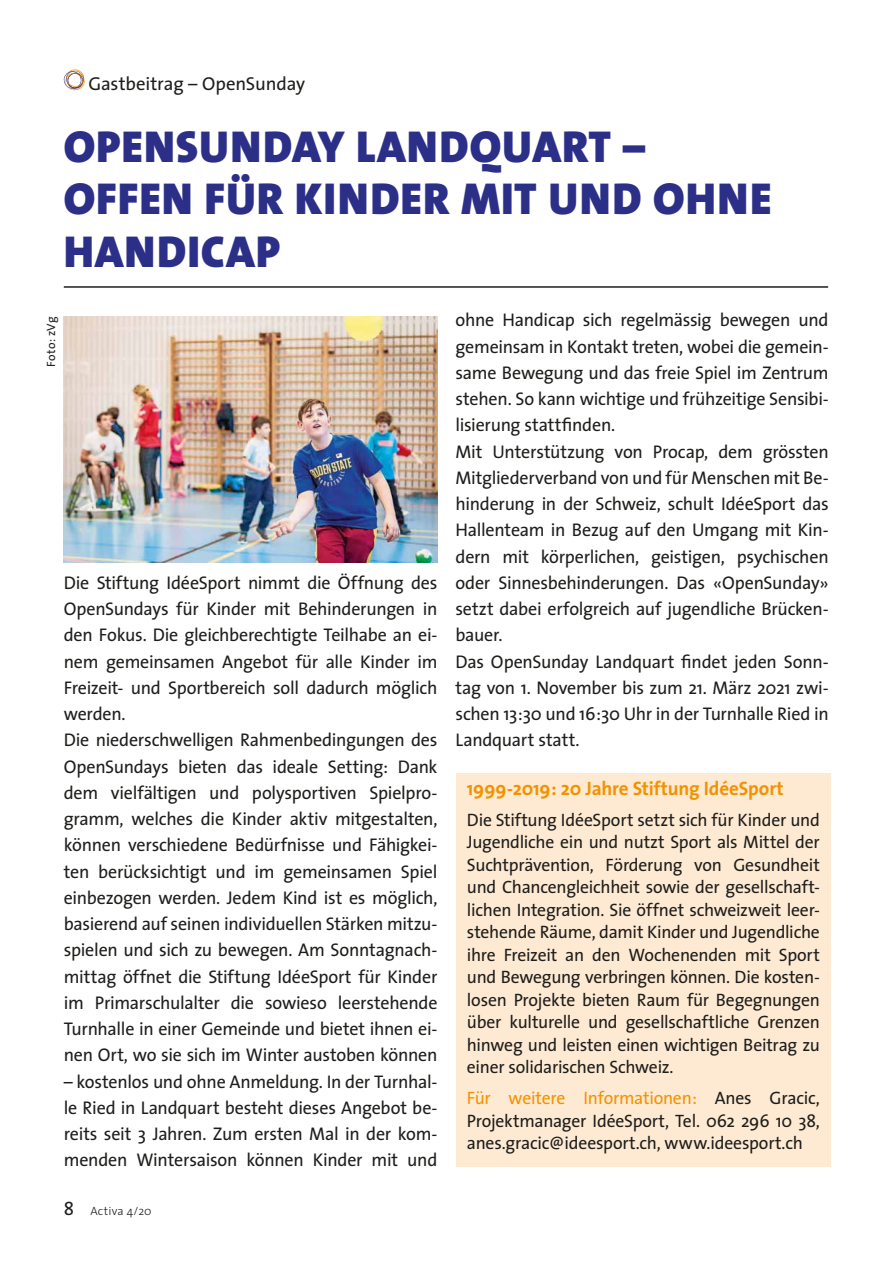
<style>
.page{position:relative;width:893px;height:1263px;background:#fff}
.page>*{position:absolute;margin:0;border:0;box-sizing:border-box;transform-origin:0 0}
.t1{font:900 45px/52.5px "The Sans";letter-spacing:.02em;color:#2c2f88}
.t2{font:700 19.5px "The Sans";letter-spacing:-.01em;color:#f39200}
.t3{font:18.75px "The Sans";letter-spacing:-.01em;color:#1d1d1b}
.t4{font:18.45px/26.2px "The Sans";letter-spacing:-.015em;color:#1d1d1b}
.t5{font:18px/22.5px "The Sans";letter-spacing:-.015em;color:#1d1d1b;text-align:justify}
.t6{font:300 12px "The Sans";letter-spacing:.015em;color:#1d1d1b}
.t7{font:12px "The Sans";letter-spacing:.01em;color:#1d1d1b}
.s1{font-weight:400;font-size:18.75px}
.s2{color:#f39200}
</style>
<div class="page">
<svg style="left:64px;top:69px;width:21px;height:22px"></svg>
<hr style="left:64px;top:286px;width:764px;height:2px;background:#1d1d1b">
<img style="left:64px;top:317px;width:374px;height:245px">
<div style="left:456px;top:773px;width:374px;height:393px;background:#feead3"></div>
<p class="t3" style="left:88px;top:76px;width:218px">Gastbeitrag – OpenSunday</p>
<h1 class="t1" style="left:64px;top:131px;width:709px">OPENSUNDAY LANDQUART –<br>OFFEN FÜR KINDER MIT UND OHNE<br>HANDICAP</h1>
<p class="t7" style="left:47px;top:367px;width:51px;rotate:-90deg">Foto: zVg</p>
<p class="t4" style="left:64px;top:571px;width:375px">Die Stiftung IdéeSport nimmt die Öffnung des OpenSundays für Kinder mit Behinderungen in den Fokus. Die gleichberechtigte Teilhabe an ei&shy;nem gemeinsamen Angebot für alle Kinder im Freizeit- und Sportbereich soll dadurch möglich werden.<br>Die niederschwelligen Rahmenbedingungen des OpenSundays bieten das ideale Setting: Dank dem vielfältigen und polysportiven Spielpro&shy;gramm, welches die Kinder aktiv mitgestalten, können verschiedene Bedürfnisse und Fähigkei&shy;ten berücksichtigt und im gemeinsamen Spiel einbezogen werden. Jedem Kind ist es möglich, basierend auf seinen individuellen Stärken mitzu&shy;spielen und sich zu bewegen. Am Sonntagnach&shy;mittag öffnet die Stiftung IdéeSport für Kinder im Primarschulalter die sowieso leerstehende Turnhalle in einer Gemeinde und bietet ihnen ei&shy;nen Ort, wo sie sich im Winter austoben können</p>
<p class="t4" style="left:64px;top:1070px;width:375px;text-align:justify">– kostenlos und ohne Anmeldung. In der Turnhal&shy;le Ried in Landquart besteht dieses Angebot be&shy;reits seit 3 Jahren. Zum ersten Mal in der kom&shy;menden Wintersaison können Kinder mit und</p>
<p class="t6" style="left:64px;top:1206px;width:89px"><span class="s1">8</span> Activa 4/20</p>
<p class="t4" style="left:455px;top:309px;width:375px">ohne Handicap sich regelmässig bewegen und gemeinsam in Kontakt treten, wobei die gemein&shy;same Bewegung und das freie Spiel im Zentrum stehen. So kann wichtige und frühzeitige Sensibi&shy;lisierung stattfinden.<br>Mit Unterstützung von Procap, dem grössten Mitgliederverband von und für Menschen mit Be&shy;hinderung in der Schweiz, schult IdéeSport das Hallenteam in Bezug auf den Umgang mit Kin&shy;dern mit körperlichen, geistigen, psychischen oder Sinnesbehinderungen. Das «OpenSunday» setzt dabei erfolgreich auf jugendliche Brücken&shy;bauer.<br>Das OpenSunday Landquart findet jeden Sonn&shy;tag von 1. November bis zum 21. März 2021 zwi&shy;schen 13:30 und 16:30 Uhr in der Turnhalle Ried in Landquart statt.</p>
<p class="t2" style="left:467px;top:778px;width:318px">1999-2019: 20 Jahre Stiftung IdéeSport</p>
<p class="t5" style="left:467px;top:810px;width:354px">Die Stiftung IdéeSport setzt sich für Kinder und Jugendliche ein und nutzt Sport als Mittel der Suchtprävention, Förderung von Gesundheit und Chancengleichheit sowie der gesellschaft&shy;lichen Integration. Sie öffnet schweizweit leer&shy;stehende Räume, damit Kinder und Jugendliche ihre Freizeit an den Wochenenden mit Sport und Bewegung verbringen können. Die kosten&shy;losen Projekte bieten Raum für Begegnungen über kulturelle und gesellschaftliche Grenzen hinweg und leisten einen wichtigen Beitrag zu einer solidarischen Schweiz.</p>
<p class="t5" style="left:467px;top:1088px;width:354px"><span class="s2">Für weitere Informationen:</span> Anes Gracic, Projektmanager IdéeSport, Tel. 062 296 10 38, anes.gracic@ideesport.ch, www.ideesport.ch</p>
</div>
